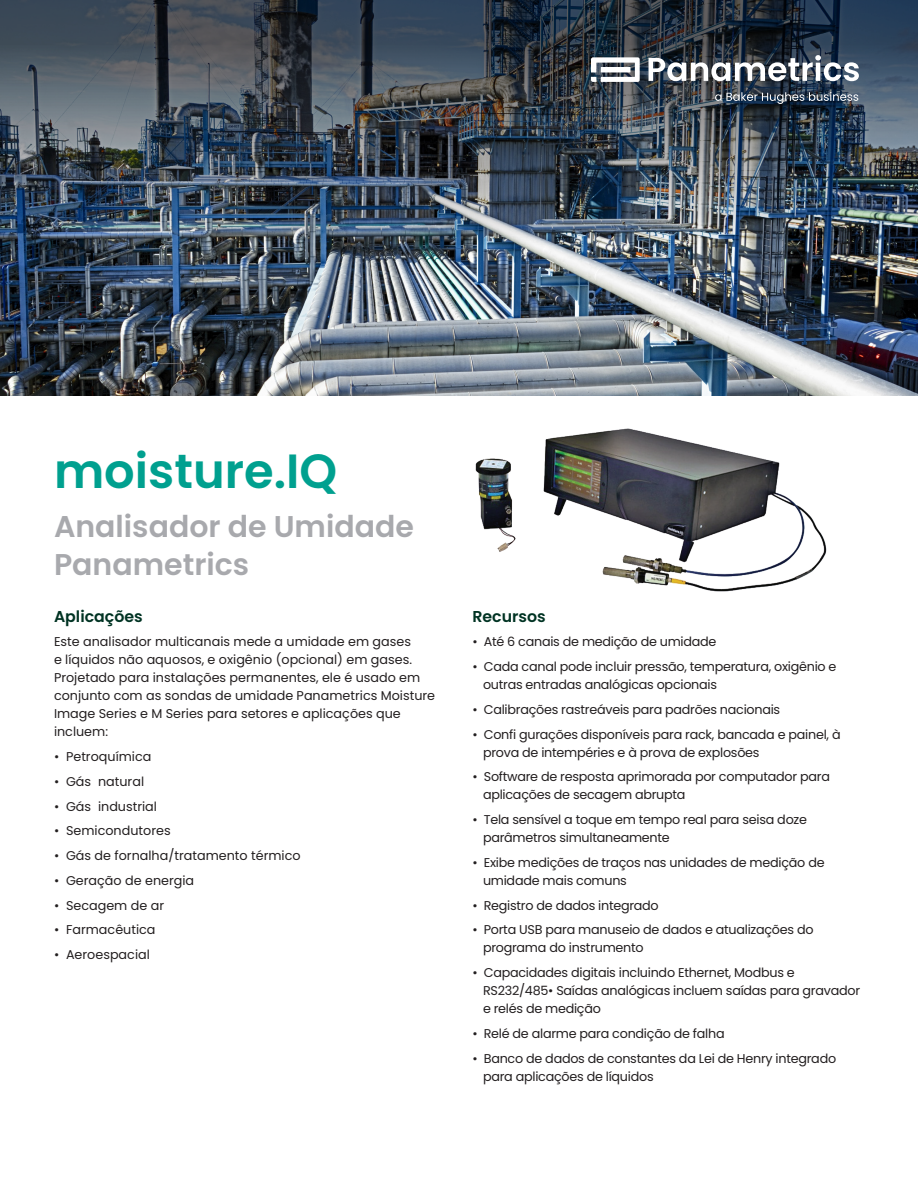
<style>
.page{position:relative;width:918px;height:1188px;background:#fff}
.page>*{position:absolute;margin:0;border:0;box-sizing:border-box;transform-origin:0 0}
._32pt-headline{font:600 48px "Poppins";color:#00a08f}
._32pt-headline-2{font:600 30px/37.8px "Poppins";color:#a8a9ad}
._10_5pt-body_subhead{font:600 15.75px "Poppins";color:#003323}
._8_5pt-body_text{font:12.75px/18px "Poppins";letter-spacing:-.02em;color:#231f20}
._8_5pt-body_text-2{font:12.75px/18px "Poppins";color:#231f20}
</style>
<div class="page">
<img style="left:0;top:245px;width:918px;height:151px">
<img style="left:0;top:0;width:918px;height:245px">
<img style="left:475px;top:428px;width:352px;height:164px">
<svg style="left:591px;top:57px;width:49px;height:25px"></svg>
<svg style="left:649px;top:55px;width:210px;height:26px"></svg>
<svg style="left:715px;top:92px;width:143px;height:12px;background:#505f70"></svg>
<p class="_32pt-headline" style="left:54px;top:444px;width:285px">moisture.IQ</p>
<p class="_32pt-headline-2" style="left:54px;top:508px;width:361px">Analisador de Umidade<br>Panametrics</p>
<p class="_10_5pt-body_subhead" style="left:54px;top:607px;width:90px">Aplicações</p>
<p class="_8_5pt-body_text-2" style="left:54px;top:633px;width:383px">Este analisador multicanais mede a umidade em gases<br>e líquidos não aquosos, e oxigênio (opcional) em gases.<br>Projetado para instalações permanentes, ele é usado em conjunto com as sondas de umidade Panametrics Moisture Image Series e M Series para setores e aplicações que incluem:</p>
<p class="_8_5pt-body_text-2" style="left:54px;top:748px;width:99px">• Petroquímica</p>
<p class="_8_5pt-body_text-2" style="left:54px;top:773px;width:92px">• Gás natural</p>
<p class="_8_5pt-body_text-2" style="left:54px;top:797px;width:105px">• Gás industrial</p>
<p class="_8_5pt-body_text-2" style="left:54px;top:822px;width:118px">• Semicondutores</p>
<p class="_8_5pt-body_text-2" style="left:54px;top:847px;width:248px">• Gás de fornalha/tratamento térmico</p>
<p class="_8_5pt-body_text-2" style="left:54px;top:872px;width:142px">• Geração de energia</p>
<p class="_8_5pt-body_text-2" style="left:54px;top:896px;width:112px">• Secagem de ar</p>
<p class="_8_5pt-body_text-2" style="left:54px;top:921px;width:103px">• Farmacêutica</p>
<p class="_8_5pt-body_text-2" style="left:54px;top:946px;width:97px">• Aeroespacial</p>
<p class="_10_5pt-body_subhead" style="left:472px;top:607px;width:75px">Recursos</p>
<p class="_8_5pt-body_text" style="left:472px;top:633px;width:246px">• Até 6 canais de medição de umidade</p>
<p class="_8_5pt-body_text" style="left:483px;top:658px;width:355px;text-indent:-10px">• Cada canal pode incluir pressão, temperatura, oxigênio e outras entradas analógicas opcionais</p>
<p class="_8_5pt-body_text" style="left:472px;top:701px;width:309px">• Calibrações rastreáveis para padrões nacionais</p>
<p class="_8_5pt-body_text" style="left:483px;top:725px;width:359px;text-indent:-10px">• Confi gurações disponíveis para rack, bancada e painel, à prova de intempéries e à prova de explosões</p>
<p class="_8_5pt-body_text" style="left:483px;top:768px;width:349px;text-indent:-10px">• Software de resposta aprimorada por computador para aplicações de secagem abrupta</p>
<p class="_8_5pt-body_text" style="left:483px;top:811px;width:326px;text-indent:-10px">• Tela sensível a toque em tempo real para seisa doze parâmetros simultaneamente</p>
<p class="_8_5pt-body_text" style="left:483px;top:854px;width:343px;text-indent:-10px">• Exibe medições de traços nas unidades de medição de umidade mais comuns</p>
<p class="_8_5pt-body_text" style="left:472px;top:896px;width:188px">• Registro de dados integrado</p>
<p class="_8_5pt-body_text" style="left:483px;top:921px;width:332px;text-indent:-10px">• Porta USB para manuseio de dados e atualizações do programa do instrumento</p>
<p class="_8_5pt-body_text" style="left:483px;top:964px;width:379px;text-indent:-10px">• Capacidades digitais incluindo Ethernet, Modbus e<br>RS232/485• Saídas analógicas incluem saídas para gravador e relés de medição</p>
<p class="_8_5pt-body_text" style="left:472px;top:1025px;width:254px">• Relé de alarme para condição de falha</p>
<p class="_8_5pt-body_text" style="left:483px;top:1049px;width:355px;text-indent:-10px">• Banco de dados de constantes da Lei de Henry integrado para aplicações de líquidos</p>
</div>
